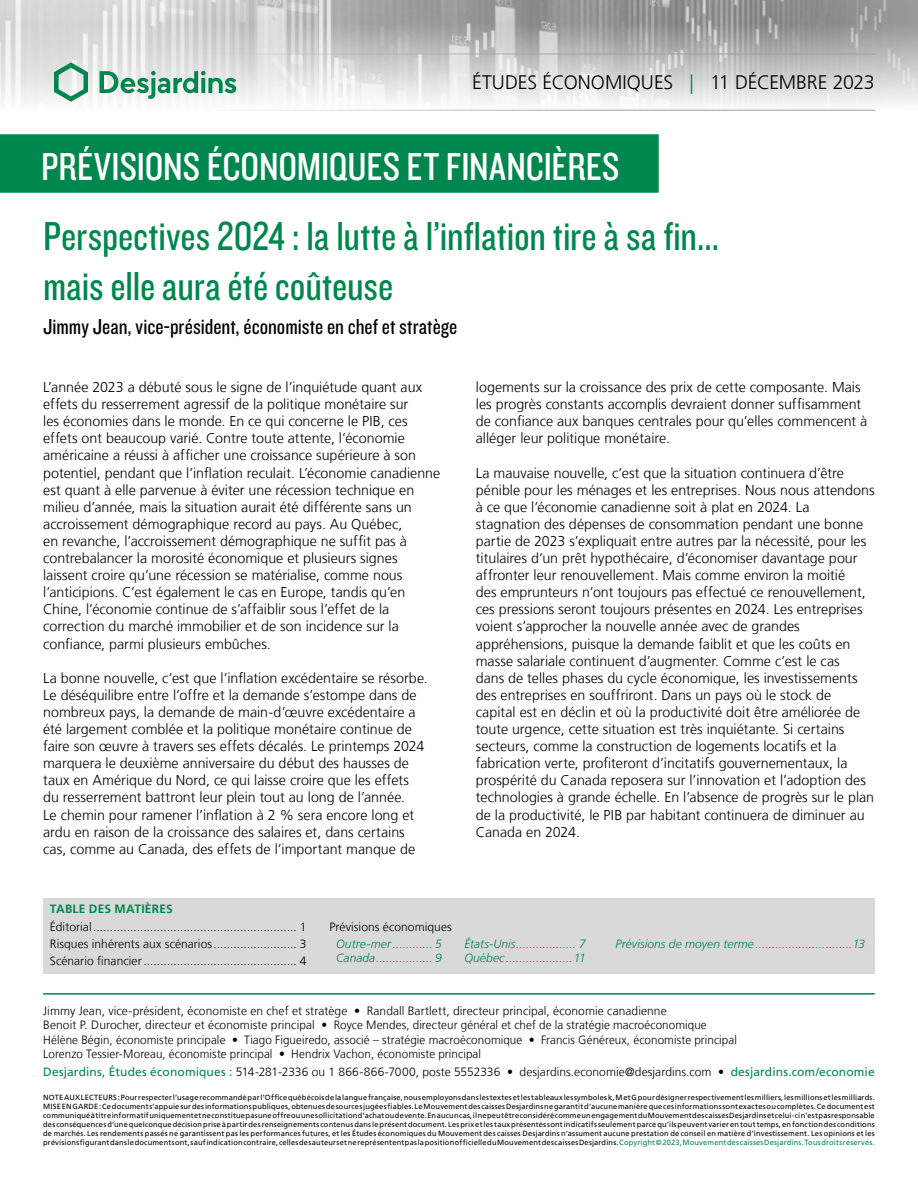
<style>
.page{position:relative;width:918px;height:1188px;background:#fff}
.page>*{position:absolute;margin:0;border:0;box-sizing:border-box;transform-origin:0 0}
.t1{font:42px/50.4px "Knockout 29 Junior Ltweight";color:#00874e}
.t2{font:40.5px "Knockout 29 Junior Ltweight";color:#fff}
.t3{font:22.5px "Knockout 29 Junior Ltweight";letter-spacing:.005em;color:#000}
.t4{font:300 19.5px "Frutiger LT";letter-spacing:-.005em;color:#000}
.t5{font:300 14.25px/17.1px "Frutiger LT";color:#000}
.t6{font:300 12px/14.4px "Frutiger LT";letter-spacing:.005em;color:#000}
.t7{font:italic 300 12px "Frutiger LT";letter-spacing:.01em;color:#00874e}
.t8{font:700 12px "Frutiger LT";letter-spacing:.02em;color:#00874e}
.t9{font:7.5px/9px "Frutiger LT";letter-spacing:.025em;color:#000;text-align:justify}
.s1{color:#00874e}
.s2{font-weight:400;color:#00874e}
</style>
<div class="page">
<img style="left:0;top:0;width:918px;height:111px">
<hr style="left:43px;top:54px;width:832px;height:1px;background:#9d9d9c">
<hr style="left:43px;top:110px;width:832px;height:1px;background:#9d9d9c">
<svg style="left:54px;top:62px;width:34px;height:40px"></svg>
<svg style="left:100px;top:71px;width:136px;height:28px"></svg>
<div style="left:0;top:135px;width:658px;height:57px;background:#00874e"></div>
<div style="left:0;top:134px;width:659px;height:59px;border:2px solid #00874e"></div>
<hr style="left:43px;top:993px;width:832px;height:2px;background:#00874e">
<div style="left:43px;top:898px;width:832px;height:75px;background:#d9d9d9"></div>
<h3 class="t4" style="left:472px;top:72px;width:404px">ÉTUDES ÉCONOMIQUES <span class="s1">|</span> 11 DÉCEMBRE 2023</h3>
<h2 class="t2" style="left:41px;top:140px;width:580px">PRÉVISIONS ÉCONOMIQUES ET FINANCIÈRES</h2>
<h1 class="t1" style="left:43px;top:209px;width:678px">Perspectives 2024 : la lutte à l’inflation tire à sa fin... mais elle aura été coûteuse</h1>
<h3 class="t3" style="left:43px;top:312px;width:416px">Jimmy Jean, vice-président, économiste en chef et stratège</h3>
<p class="t5" style="left:43px;top:379px;width:399px">L’année 2023 a débuté sous le signe de l’inquiétude quant aux effets du resserrement agressif de la politique monétaire sur<br>les économies dans le monde. En ce qui concerne le PIB, ces effets ont beaucoup varié. Contre toute attente, l’économie américaine a réussi à afficher une croissance supérieure à son potentiel, pendant que l’inflation reculait. L’économie canadienne est quant à elle parvenue à éviter une récession technique en milieu d’année, mais la situation aurait été différente sans un accroissement démographique record au pays. Au Québec,<br>en revanche, l’accroissement démographique ne suffit pas à contrebalancer la morosité économique et plusieurs signes laissent croire qu’une récession se matérialise, comme nous l’anticipions. C’est également le cas en Europe, tandis qu’en Chine, l’économie continue de s’affaiblir sous l’effet de la correction du marché immobilier et de son incidence sur la confiance, parmi plusieurs embûches.</p>
<p class="t5" style="left:43px;top:670px;width:386px">La bonne nouvelle, c’est que l’inflation excédentaire se résorbe.<br>Le déséquilibre entre l’offre et la demande s’estompe dans de nombreux pays, la demande de main-d’œuvre excédentaire a été largement comblée et la politique monétaire continue de faire son œuvre à travers ses effets décalés. Le printemps 2024 marquera le deuxième anniversaire du début des hausses de taux en Amérique du Nord, ce qui laisse croire que les effets du resserrement battront leur plein tout au long de l’année.<br>Le chemin pour ramener l’inflation à 2 % sera encore long et ardu en raison de la croissance des salaires et, dans certains cas, comme au Canada, des effets de l’important manque de</p>
<p class="t5" style="left:476px;top:379px;width:393px">logements sur la croissance des prix de cette composante. Mais les progrès constants accomplis devraient donner suffisamment de confiance aux banques centrales pour qu’elles commencent à alléger leur politique monétaire.</p>
<p class="t5" style="left:476px;top:464px;width:400px">La mauvaise nouvelle, c’est que la situation continuera d’être pénible pour les ménages et les entreprises. Nous nous attendons à ce que l’économie canadienne soit à plat en 2024. La stagnation des dépenses de consommation pendant une bonne partie de 2023 s’expliquait entre autres par la nécessité, pour les titulaires d’un prêt hypothécaire, d’économiser davantage pour affronter leur renouvellement. Mais comme environ la moitié<br>des emprunteurs n’ont toujours pas effectué ce renouvellement, ces pressions seront toujours présentes en 2024. Les entreprises voient s’approcher la nouvelle année avec de grandes appréhensions, puisque la demande faiblit et que les coûts en masse salariale continuent d’augmenter. Comme c’est le cas<br>dans de telles phases du cycle économique, les investissements des entreprises en souffriront. Dans un pays où le stock de capital est en déclin et où la productivité doit être améliorée de toute urgence, cette situation est très inquiétante. Si certains secteurs, comme la construction de logements locatifs et la fabrication verte, profiteront d’incitatifs gouvernementaux, la prospérité du Canada reposera sur l’innovation et l’adoption des technologies à grande échelle. En l’absence de progrès sur le plan de la productivité, le PIB par habitant continuera de diminuer au Canada en 2024.</p>
<p class="t8" style="left:50px;top:902px;width:124px">TABLE DES MATIÈRES</p>
<p class="t6" style="left:50px;top:918px;width:258px;line-height:17.1px;text-align:justify">Éditorial............................................................. 1<br>Risques inhérents aux scénarios......................... 3<br>Scénario financier.............................................. 4</p>
<p class="t6" style="left:329px;top:919px;width:124px">Prévisions économiques</p>
<p class="t7" style="left:336px;top:937px;width:107px">Outre-mer............ 5</p>
<p class="t7" style="left:464px;top:937px;width:123px">États‑Unis.................. 7</p>
<p class="t7" style="left:336px;top:951px;width:107px">Canada................. 9</p>
<p class="t7" style="left:464px;top:951px;width:123px">Québec ....................11</p>
<p class="t7" style="left:616px;top:937px;width:251px">Prévisions de moyen terme .............................13</p>
<p class="t6" style="left:43px;top:1004px;width:695px">Jimmy Jean, vice-président, économiste en chef et stratège • Randall Bartlett, directeur principal, économie canadienne<br>Benoit P. Durocher, directeur et économiste principal • Royce Mendes, directeur général et chef de la stratégie macroéconomique Hélène Bégin, économiste principale • Tiago Figueiredo, associé – stratégie macroéconomique • Francis Généreux, économiste principal Lorenzo Tessier-Moreau, économiste principal • Hendrix Vachon, économiste principal</p>
<p class="t6" style="left:43px;top:1065px;width:833px"><span class="s2">Desjardins, Études économiques :</span> 514‑281‑2336 ou 1 866‑866‑7000, poste 5552336 • desjardins.economie@desjardins.com • <span class="s2">desjardins.com/economie</span></p>
<p class="t9" style="left:43px;top:1093px;width:833px">NOTE AUX LECTEURS :Pourrespecterl’usagerecommandéparl’Officequébécoisdelalanguefrançaise,nousemployonsdanslestextesetlestableauxlessymbolesk,MetGpourdésignerrespectivementlesmilliers,lesmillionsetlesmilliards.<br>MISEENGARDE :Cedocuments’appuiesurdesinformationspubliques,obtenuesdesourcesjugéesfiables.LeMouvementdescaissesDesjardinsnegarantitd’aucunemanièrequecesinformationssontexactesoucomplètes.Cedocumentest communiquéàtitreinformatifuniquementetneconstituepasuneoffreouunesollicitationd’achatoudevente.Enaucuncas,ilnepeutêtreconsidérécommeunengagementduMouvementdescaissesDesjardinsetcelui-cin’estpasresponsable des conséquencesd’unequelconquedécisionprise àpartirdesrenseignements contenusdansleprésentdocument. Lesprix etlestauxprésentéssontindicatifsseulementparcequ’ilspeuvent varier entouttemps, enfonctiondes conditions de marchés. Les rendements passés ne garantissent pas les performances futures, et les Études économiques du Mouvement des caisses Desjardins n’assument aucune prestation de conseil en matière d’investissement. Les opinions et les prévisionsfigurantdansledocumentsont,saufindicationcontraire,cellesdesauteursetnereprésententpaslapositionofficielleduMouvementdescaissesDesjardins.<span class="s1">Copyright © 2023,MouvementdescaissesDesjardins.Tousdroitsréservés.</span></p>
</div>
